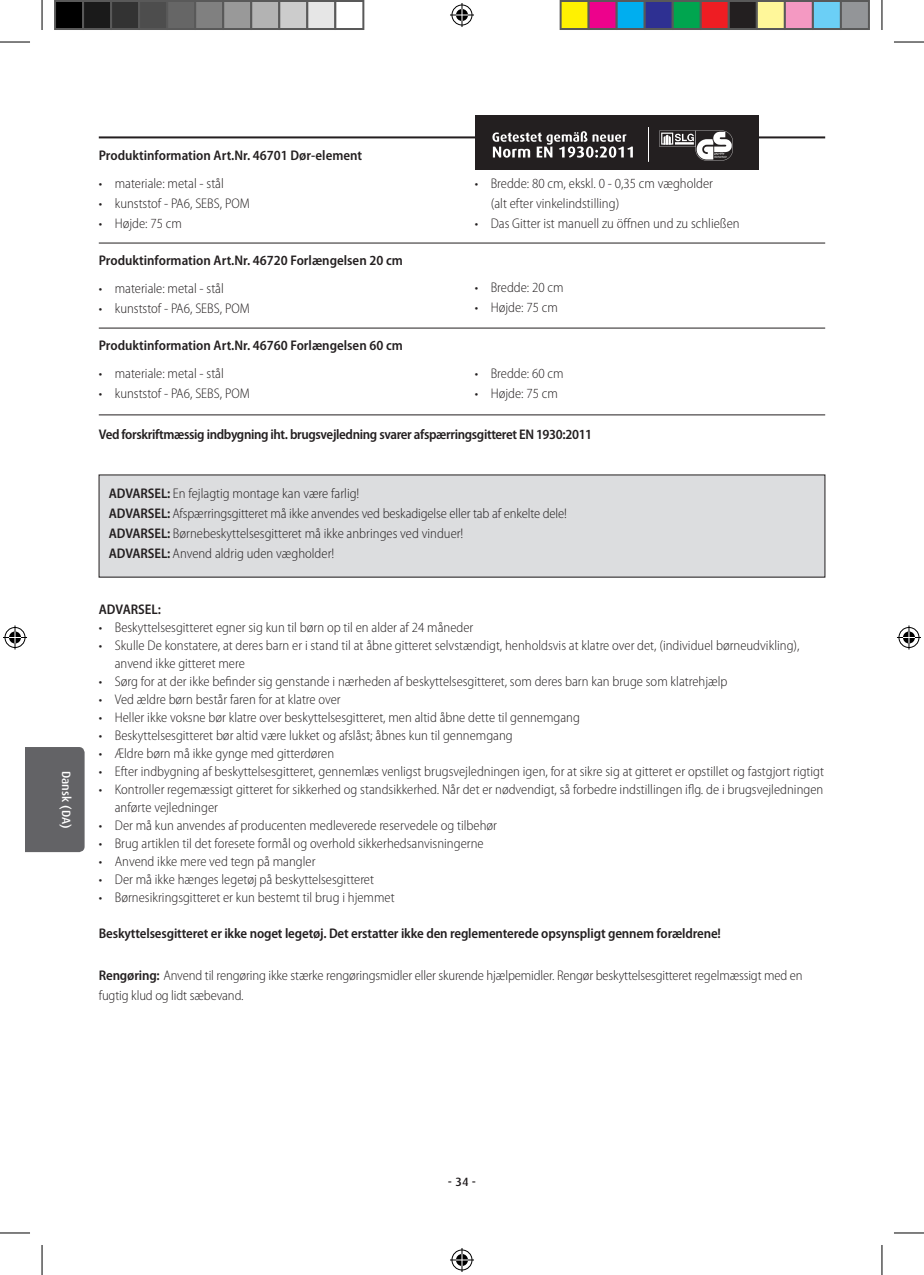
<style>
.page{position:relative;width:924px;height:1275px;background:#fff}
.page>*{position:absolute;margin:0;border:0;box-sizing:border-box;transform-origin:0 0}
.t1{font:300 semi-condensed 14px/18px "Myriad Pro";color:#231f20}
.t2{font:600 semi-condensed 14px "Myriad Pro";letter-spacing:-.01em;color:#231f20}
.t3{font:500 12px "Dax";color:#fff}
.t4{font:500 12px "Dax";color:#231f20}
.s1{font-weight:600}
</style>
<div class="page">
<div style="left:25px;top:747px;width:60px;height:105px;background:#636366"></div>
<div style="left:99px;top:475px;width:725px;height:102px;background:#dcdddf"></div>
<hr style="left:99px;top:328px;width:725px;height:1px;background:#231f20">
<hr style="left:99px;top:414px;width:725px;height:1px;background:#231f20">
<hr style="left:99px;top:243px;width:725px;height:1px;background:#231f20">
<hr style="left:99px;top:136px;width:725px;height:2px;background:#231f20">
<div style="left:474px;top:116px;width:284px;height:54px;background:#231f20"></div>
<svg style="left:659px;top:131px;width:73px;height:29px"></svg>
<hr style="left:648px;top:127px;width:1px;height:35px;background:#fff">
<svg style="left:492px;top:131px;width:140px;height:27px"></svg>
<hr style="left:0;top:42px;width:30px;height:1px;background:#000">
<hr style="left:893px;top:42px;width:30px;height:1px;background:#000">
<hr style="left:0;top:1232px;width:30px;height:1px;background:#000">
<hr style="left:893px;top:1232px;width:30px;height:1px;background:#000">
<hr style="left:42px;top:0;width:1px;height:30px;background:#000">
<hr style="left:42px;top:1245px;width:1px;height:30px;background:#000">
<hr style="left:881px;top:0;width:1px;height:30px;background:#000">
<hr style="left:881px;top:1245px;width:1px;height:30px;background:#000">
<svg style="left:450px;top:3px;width:24px;height:24px"></svg>
<svg style="left:450px;top:1248px;width:24px;height:24px"></svg>
<svg style="left:3px;top:625px;width:24px;height:24px"></svg>
<svg style="left:897px;top:625px;width:23px;height:24px"></svg>
<div style="left:55px;top:1px;width:28px;height:28px;background:#000"></div>
<div style="left:54px;top:0;width:30px;height:30px;border:2px solid #595959"></div>
<div style="left:83px;top:1px;width:28px;height:28px;background:#1a1a1a"></div>
<div style="left:82px;top:0;width:30px;height:30px;border:2px solid #595959"></div>
<div style="left:111px;top:1px;width:28px;height:28px;background:#333"></div>
<div style="left:110px;top:0;width:30px;height:30px;border:2px solid #595959"></div>
<div style="left:139px;top:1px;width:28px;height:28px;background:#4d4d4d"></div>
<div style="left:138px;top:0;width:30px;height:30px;border:2px solid #595959"></div>
<div style="left:167px;top:1px;width:28px;height:28px;background:#666"></div>
<div style="left:166px;top:0;width:30px;height:30px;border:2px solid #595959"></div>
<div style="left:195px;top:1px;width:28px;height:28px;background:#808080"></div>
<div style="left:194px;top:0;width:30px;height:30px;border:2px solid #595959"></div>
<div style="left:223px;top:1px;width:28px;height:28px;background:#999"></div>
<div style="left:222px;top:0;width:30px;height:30px;border:2px solid #595959"></div>
<div style="left:251px;top:1px;width:28px;height:28px;background:#b3b3b3"></div>
<div style="left:250px;top:0;width:30px;height:30px;border:2px solid #595959"></div>
<div style="left:279px;top:1px;width:28px;height:28px;background:#ccc"></div>
<div style="left:278px;top:0;width:30px;height:30px;border:2px solid #595959"></div>
<div style="left:307px;top:1px;width:28px;height:28px;background:#e6e6e6"></div>
<div style="left:306px;top:0;width:30px;height:30px;border:2px solid #595959"></div>
<div style="left:334px;top:0;width:30px;height:30px;border:2px solid #595959"></div>
<div style="left:560px;top:1px;width:28px;height:28px;background:#fff101"></div>
<div style="left:559px;top:0;width:30px;height:30px;border:2px solid #595959"></div>
<div style="left:588px;top:1px;width:28px;height:28px;background:#ed028c"></div>
<div style="left:587px;top:0;width:30px;height:30px;border:2px solid #595959"></div>
<div style="left:616px;top:1px;width:28px;height:28px;background:#00aeef"></div>
<div style="left:615px;top:0;width:30px;height:30px;border:2px solid #595959"></div>
<div style="left:644px;top:1px;width:28px;height:28px;background:#2e3092"></div>
<div style="left:643px;top:0;width:30px;height:30px;border:2px solid #595959"></div>
<div style="left:672px;top:1px;width:28px;height:28px;background:#00a54f"></div>
<div style="left:671px;top:0;width:30px;height:30px;border:2px solid #595959"></div>
<div style="left:700px;top:1px;width:28px;height:28px;background:#ee1d23"></div>
<div style="left:699px;top:0;width:30px;height:30px;border:2px solid #595959"></div>
<div style="left:728px;top:1px;width:28px;height:28px;background:#231f20"></div>
<div style="left:727px;top:0;width:30px;height:30px;border:2px solid #595959"></div>
<div style="left:756px;top:1px;width:28px;height:28px;background:#fff79a"></div>
<div style="left:755px;top:0;width:30px;height:30px;border:2px solid #595959"></div>
<div style="left:784px;top:1px;width:28px;height:28px;background:#f499c2"></div>
<div style="left:783px;top:0;width:30px;height:30px;border:2px solid #595959"></div>
<div style="left:812px;top:1px;width:28px;height:28px;background:#6bcff6"></div>
<div style="left:811px;top:0;width:30px;height:30px;border:2px solid #595959"></div>
<div style="left:840px;top:1px;width:28px;height:28px;background:#939598"></div>
<div style="left:839px;top:0;width:30px;height:30px;border:2px solid #595959"></div>
<p class="t3" style="left:73px;top:770px;width:59px;rotate:90deg">Dansk (DA)</p>
<p class="t2" style="left:99px;top:148px;width:265px">Produktinformation Art.Nr. 46701 Dør-element</p>
<p class="t1" style="left:99px;top:175px;width:127px">• materiale: metal - stål</p>
<p class="t1" style="left:99px;top:195px;width:152px">• kunststof - PA6, SEBS, POM</p>
<p class="t1" style="left:99px;top:215px;width:85px">• Højde: 75 cm</p>
<p class="t2" style="left:99px;top:252px;width:305px">Produktinformation Art.Nr. 46720 Forlængelsen 20 cm</p>
<p class="t1" style="left:99px;top:279px;width:127px">• materiale: metal - stål</p>
<p class="t1" style="left:99px;top:299px;width:152px">• kunststof - PA6, SEBS, POM</p>
<p class="t2" style="left:99px;top:338px;width:305px">Produktinformation Art.Nr. 46760 Forlængelsen 60 cm</p>
<p class="t1" style="left:99px;top:365px;width:127px">• materiale: metal - stål</p>
<p class="t1" style="left:99px;top:385px;width:152px">• kunststof - PA6, SEBS, POM</p>
<p class="t1" style="left:490px;top:173px;width:224px;line-height:20px;text-indent:-16px">• Bredde: 80 cm, ekskl. 0 - 0,35 cm vægholder (alt efter vinkelindstilling)</p>
<p class="t1" style="left:474px;top:214px;width:266px">• Das Gitter ist manuell zu öffnen und zu schließen</p>
<p class="t1" style="left:474px;top:279px;width:90px">• Bredde: 20 cm</p>
<p class="t1" style="left:474px;top:299px;width:85px">• Højde: 75 cm</p>
<p class="t1" style="left:474px;top:365px;width:90px">• Bredde: 60 cm</p>
<p class="t1" style="left:474px;top:385px;width:85px">• Højde: 75 cm</p>
<p class="t2" style="left:99px;top:427px;width:494px">Ved forskriftmæssig indbygning iht. brugsvejledning svarer afspærringsgitteret EN 1930:2011</p>
<p class="t2" style="left:109px;top:486px;width:17px">Advarsel</p>
<p class="t1" style="left:167px;top:485px;width:193px"><span class="s1">:</span> En fejlagtig montage kan være farlig!</p>
<p class="t2" style="left:109px;top:506px;width:17px">Advarsel</p>
<p class="t1" style="left:167px;top:505px;width:401px"><span class="s1">:</span> Afspærringsgitteret må ikke anvendes ved beskadigelse eller tab af enkelte dele!</p>
<p class="t2" style="left:109px;top:526px;width:17px">Advarsel</p>
<p class="t1" style="left:167px;top:525px;width:297px"><span class="s1">:</span> Børnebeskyttelsesgitteret må ikke anbringes ved vinduer!</p>
<p class="t2" style="left:109px;top:546px;width:17px">Advarsel</p>
<p class="t1" style="left:167px;top:545px;width:168px"><span class="s1">:</span> Anvend aldrig uden vægholder!</p>
<p class="t2" style="left:99px;top:601px;width:64px">ADVARSEL:</p>
<p class="t1" style="left:99px;top:618px;width:376px">• Beskyttelsesgitteret egner sig kun til børn op til en alder af 24 måneder</p>
<p class="t1" style="left:115px;top:636px;width:686px;text-indent:-16px">• Skulle De konstatere, at deres barn er i stand til at åbne gitteret selvstændigt, henholdsvis at klatre over det, (individuel børneudvikling), anvend ikke gitteret mere</p>
<p class="t1" style="left:99px;top:672px;width:630px">• Sørg for at der ikke befinder sig genstande i nærheden af beskyttelsesgitteret, som deres barn kan bruge som klatrehjælp</p>
<p class="t1" style="left:99px;top:690px;width:243px">• Ved ældre børn består faren for at klatre over</p>
<p class="t1" style="left:99px;top:708px;width:482px">• Heller ikke voksne bør klatre over beskyttelsesgitteret, men altid åbne dette til gennemgang</p>
<p class="t1" style="left:99px;top:726px;width:415px">• Beskyttelsesgitteret bør altid være lukket og afslåst; åbnes kun til gennemgang</p>
<p class="t1" style="left:99px;top:744px;width:237px">• Ældre børn må ikke gynge med gitterdøren</p>
<p class="t1" style="left:99px;top:762px;width:726px">• Efter indbygning af beskyttelsesgitteret, gennemlæs venligst brugsvejledningen igen, for at sikre sig at gitteret er opstillet og fastgjort rigtigt</p>
<p class="t1" style="left:115px;top:780px;width:709px;text-indent:-16px">• Kontroller regemæssigt gitteret for sikkerhed og standsikkerhed. Når det er nødvendigt, så forbedre indstillingen iflg. de i brugsvejledningen anførte vejledninger</p>
<p class="t1" style="left:99px;top:816px;width:399px">• Der må kun anvendes af producenten medleverede reservedele og tilbehør</p>
<p class="t1" style="left:99px;top:834px;width:386px">• Brug artiklen til det foresete formål og overhold sikkerhedsanvisningerne</p>
<p class="t1" style="left:99px;top:852px;width:218px">• Anvend ikke mere ved tegn på mangler</p>
<p class="t1" style="left:99px;top:870px;width:276px">• Der må ikke hænges legetøj på beskyttelsesgitteret</p>
<p class="t1" style="left:99px;top:888px;width:297px">• Børnesikringsgitteret er kun bestemt til brug i hjemmet</p>
<p class="t2" style="left:99px;top:925px;width:623px">Beskyttelsesgitteret er ikke noget legetøj. Det erstatter ikke den reglementerede opsynspligt gennem forældrene!</p>
<p class="t1" style="left:99px;top:965px;width:705px;line-height:20px"><span class="s1">Rengøring:</span> Anvend til rengøring ikke stærke rengøringsmidler eller skurende hjælpemidler. Rengør beskyttelsesgitteret regelmæssigt med en fugtig klud og lidt sæbevand.</p>
<p class="t4" style="left:448px;top:1174px;width:30px">- 34 -</p>
</div>
